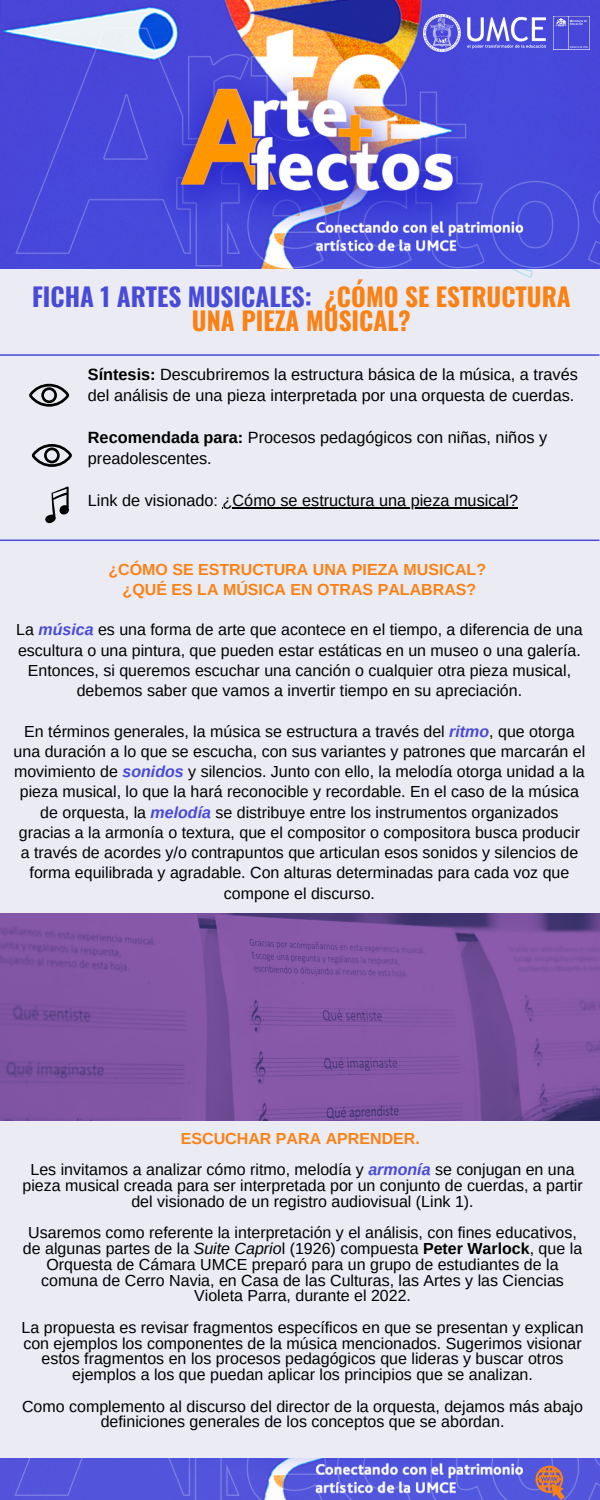
<style>
.page{position:relative;width:600px;height:1500px;background:#ebebf4}
.page>*{position:absolute;margin:0;border:0;box-sizing:border-box;transform-origin:0 0}
.t1{font:700 25.3px/24.8px "Oswald";color:#fa8214;text-align:center}
.t2{font:16.3px/21px "Arimo";color:#000}
.t3{font:16px/20.2px "Arimo";color:#000;text-align:center}
.t4{font:700 16px/20.2px "Arimo";color:#fa8214;text-align:center}
.s1{color:#484ad8}
.s2{font-weight:700}
.s3{font-weight:700;font-style:italic;color:#484ad8}
.s4{font-weight:700;color:#fa8214}
.s5{font-style:italic}
</style>
<div class="page">
<svg style="left:88px;top:268px;width:35px;height:2px"></svg>
<svg style="left:501px;top:268px;width:34px;height:10px"></svg>
<hr style="left:0;top:540px;width:599px;height:1px;background:#484ad8">
<hr style="left:0;top:354px;width:599px;height:2px;background:#484ad8">
<img style="left:0;top:0;width:599px;height:268px">
<svg style="left:45px;top:486px;width:24px;height:38px"></svg>
<img style="left:0;top:1459px;width:600px;height:41px">
<img style="left:0;top:914px;width:599px;height:207px">
<svg style="left:535px;top:1466px;width:30px;height:34px"></svg>
<img style="left:423px;top:14px;width:123px;height:38px">
<svg style="left:29px;top:384px;width:40px;height:23px"></svg>
<svg style="left:32px;top:444px;width:40px;height:23px"></svg>
<img style="left:553px;top:17px;width:36px;height:33px">
<hr style="left:223px;top:507px;width:295px;height:2px;background:#000">
<h1 class="t1" style="left:32px;top:283px;width:540px"><span class="s1">FICHA 1 ARTES MUSICALES:</span> ¿CÓMO SE ESTRUCTURA<br>UNA PIEZA MUSICAL?</h1>
<p class="t2" style="left:88px;top:364px;width:491px"><span class="s2">Síntesis:</span> Descubriremos la estructura básica de la música, a través del análisis de una pieza interpretada por una orquesta de cuerdas.</p>
<p class="t2" style="left:88px;top:427px;width:461px"><span class="s2">Recomendada para:</span> Procesos pedagógicos con niñas, niños y preadolescentes.</p>
<p class="t2" style="left:88px;top:490px;width:432px">Link de visionado: ¿Cómo se estructura una pieza musical?</p>
<p class="t4" style="left:108px;top:559px;width:379px">¿CÓMO SE ESTRUCTURA UNA PIEZA MUSICAL? ¿QUÉ ES LA MÚSICA EN OTRAS PALABRAS?</p>
<p class="t3" style="left:16px;top:620px;width:568px">La <span class="s3">música</span> es una forma de arte que acontece en el tiempo, a diferencia de una escultura o una pintura, que pueden estar estáticas en un museo o una galería.<br>Entonces, si queremos escuchar una canción o cualquier otra pieza musical, debemos saber que vamos a invertir tiempo en su apreciación.</p>
<p class="t3" style="left:14px;top:721px;width:573px">En términos generales, la música se estructura a través del <span class="s3">ritmo</span>, que otorga una duración a lo que se escucha, con sus variantes y patrones que marcarán el movimiento de <span class="s3">sonidos</span> y silencios. Junto con ello, la melodía otorga unidad a la pieza musical, lo que la hará reconocible y recordable. En el caso de la música de orquesta, la <span class="s3">melodía</span> se distribuye entre los instrumentos organizados gracias a la armonía o textura, que el compositor o compositora busca producir a través de acordes y/o contrapuntos que articulan esos sonidos y silencios de forma equilibrada y agradable. Con alturas determinadas para cada voz que compone el discurso.</p>
<p class="t3" style="left:31px;top:1123px;width:546px;line-height:31.5px"><span class="s4">ESCUCHAR PARA APRENDER.<br></span>Les invitamos a analizar cómo ritmo, melodía y <span class="s3">armonía</span> se conjugan en una</p>
<p class="t3" style="left:23px;top:1178px;width:562px;line-height:15.8px">pieza musical creada para ser interpretada por un conjunto de cuerdas, a partir del visionado de un registro audiovisual (Link 1).</p>
<p class="t3" style="left:23px;top:1225px;width:561px;line-height:15.8px">Usaremos como referente la interpretación y el análisis, con fines educativos, de algunas partes de la <span class="s5">Suite Caprio</span>l (1926) compuesta <span class="s2">Peter Warlock</span>, que la Orquesta de Cámara UMCE preparó para un grupo de estudiantes de la comuna de Cerro Navia, en Casa de las Culturas, las Artes y las Ciencias Violeta Parra, durante el 2022.</p>
<p class="t3" style="left:22px;top:1320px;width:563px;line-height:15.8px">La propuesta es revisar fragmentos específicos en que se presentan y explican con ejemplos los componentes de la música mencionados. Sugerimos visionar estos fragmentos en los procesos pedagógicos que lideras y buscar otros ejemplos a los que puedan aplicar los principios que se analizan.</p>
<p class="t3" style="left:22px;top:1398px;width:563px;line-height:15.8px">Como complemento al discurso del director de la orquesta, dejamos más abajo definiciones generales de los conceptos que se abordan.</p>
</div>
